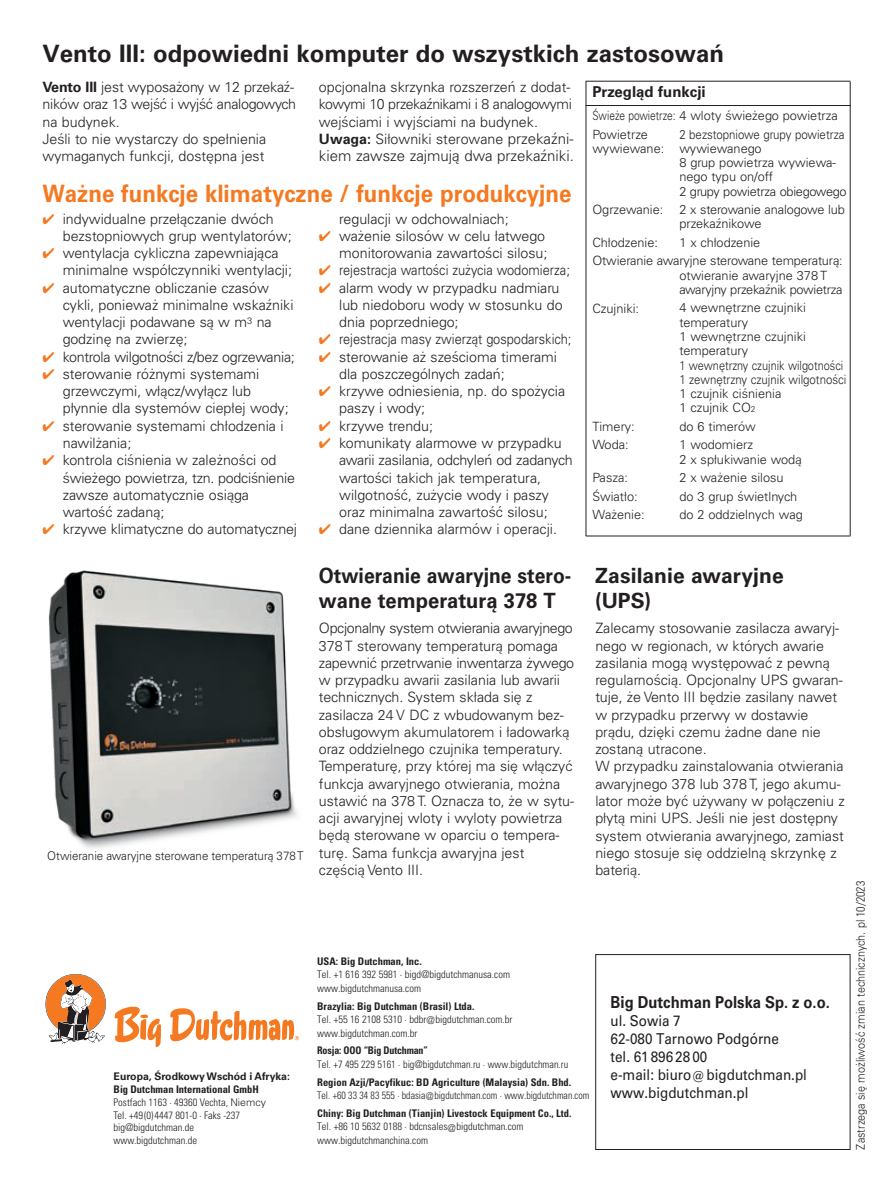
<style>
.page{position:relative;width:893px;height:1191px;background:#fff}
.page>*{position:absolute;margin:0;border:0;box-sizing:border-box;transform-origin:0 0}
.t1{font:700 24px "Univers CE";color:#231f20}
.t2{font:700 24px "Univers CE";color:#f47921;scale:.93 1}
.t3{font:700 21px/25.2px "Univers CE";color:#231f20;scale:.92 1}
.t4{font:700 21px/25.2px "Univers CE";color:#231f20}
.t5{font:700 16.5px "Univers CE";color:#231f20;scale:.9 1}
.t6{font:500 15px/18px "Univers CE";color:#231f20;scale:.9 1}
.t7{font:300 15px "Univers CE";color:#231f20}
.t8{font:700 15px "Univers CE";color:#231f20}
.t9{font:300 14.25px/17.2px "Univers CE";color:#231f20}
.t10{font:300 14.25px "Univers CE";color:#231f20;scale:.9 1}
.t11{font:300 14.25px "Univers CE";letter-spacing:-.02em;color:#231f20}
.t12{font:300 12.75px/14.2px "Univers CE";color:#231f20}
.t13{font:300 12.75px/14.2px "Univers CE";letter-spacing:-.02em;color:#231f20}
.t14{font:300 12.75px/18.5px "Univers CE";color:#231f20;scale:.8 1}
.t15{font:300 12.75px "Univers CE";color:#231f20;scale:.9 1}
.t16{font:300 12px "Univers CE";color:#231f20;scale:.9 1}
.t17{font:300 12px "Univers CE";color:#231f20;scale:.96 1}
.t18{font:300 condensed 10.5px/12.8px "Univers LT Std";color:#231f20}
.t19{font:700 condensed 10.5px "Univers LT Std";color:#231f20}
.t20{font:300 condensed 10.5px "Univers LT Std";color:#231f20;scale:.94 1}
.t21{font:700 10.5px "Univers CE";color:#231f20}
.t22{font:700 condensed 10.5px "Univers LT Std";color:#231f20;scale:.95 1}
.s1{font-weight:700}
.s2{font-size:15px}
.s3{color:#f47921}
.s4{font-size:8.25px}
.s5{font-family:"Univers CE";font-stretch:normal}
.s6{font-family:"Univers LT Std";font-stretch:condensed}
</style>
<div class="page">
<img style="left:48px;top:570px;width:249px;height:279px">
<hr style="left:586px;top:105px;width:264px;height:1px;background:#231f20">
<hr style="left:586px;top:535px;width:264px;height:1px;background:#231f20">
<hr style="left:586px;top:81px;width:264px;height:1px;background:#231f20">
<div style="left:595px;top:954px;width:255px;height:195px;border:1px solid #231f20"></div>
<svg style="left:115px;top:1006px;width:46px;height:41px"></svg>
<svg style="left:170px;top:1008px;width:129px;height:33px"></svg>
<svg style="left:46px;top:974px;width:60px;height:70px"></svg>
<hr style="left:586px;top:81px;width:1px;height:455px;background:#231f20">
<hr style="left:850px;top:82px;width:1px;height:453px;background:#231f20">
<h1 class="t1" style="left:43px;top:39px;width:683px">Vento III: odpowiedni komputer do wszystkich zastosowań</h1>
<p class="t9" style="left:43px;top:79px;width:255px"><span class="s1">Vento III</span> jest wyposażony w 12 przekaź&shy;ników oraz 13 wejść i wyjść analogowych na budynek.<br>Jeśli to nie wystarczy do spełnienia wymaganych funkcji, dostępna jest</p>
<p class="t9" style="left:319px;top:79px;width:256px">opcjonalna skrzynka rozszerzeń z dodat&shy;kowymi 10 przekaźnikami i 8 analogowymi wejściami i wyjściami na budynek.<br><span class="s1">Uwaga:</span> Siłowniki sterowane <span class="s2">przekaźni-</span></p>
<p class="t7" style="left:319px;top:147px;width:257px">kiem zawsze zajmują dwa przekaźniki.</p>
<h1 class="t2" style="left:43px;top:179px;width:570px">Ważne funkcje klimatyczne / funkcje produkcyjne</h1>
<p class="t9" style="left:63px;top:210px;width:230px;text-indent:-20px"><span class="s3">✔</span> indywidualne przełączanie dwóch bezstopniowych grup wentylatorów;</p>
<p class="t9" style="left:63px;top:245px;width:231px;text-indent:-20px"><span class="s3">✔</span> wentylacja cykliczna zapewniająca minimalne współczynniki wentylacji;</p>
<p class="t9" style="left:63px;top:279px;width:232px;text-indent:-20px"><span class="s3">✔</span> automatyczne obliczanie czasów cykli, ponieważ minimalne wskaźniki wentylacji podawane są w m<sup>3</sup> na godzinę na zwierzę;</p>
<p class="t11" style="left:43px;top:348px;width:254px"><span class="s3">✔</span> kontrola wilgotności z/bez ogrzewania;</p>
<p class="t9" style="left:63px;top:365px;width:227px;text-indent:-20px"><span class="s3">✔</span> sterowanie różnymi systemami grzewczymi, włącz/wyłącz lub płynnie dla systemów ciepłej wody;</p>
<p class="t9" style="left:63px;top:417px;width:222px;text-indent:-20px"><span class="s3">✔</span> sterowanie systemami chłodzenia i nawilżania;</p>
<p class="t9" style="left:63px;top:452px;width:234px;text-indent:-20px"><span class="s3">✔</span> kontrola ciśnienia w zależności od świeżego powietrza, tzn. podciśnienie zawsze automatycznie osiąga wartość zadaną;</p>
<p class="t9" style="left:43px;top:521px;width:256px"><span class="s3">✔</span> krzywe klimatyczne do automatycznej</p>
<p class="t9" style="left:339px;top:210px;width:171px">regulacji w odchowalniach;</p>
<p class="t9" style="left:319px;top:227px;width:230px;text-align:right"><span class="s3">✔</span> ważenie silosów w celu łatwego monitorowania zawartości silosu;</p>
<p class="t10" style="left:319px;top:262px;width:280px"><span class="s3">✔</span> rejestracja wartości zużycia wodomierza;</p>
<p class="t9" style="left:339px;top:279px;width:225px;text-indent:-20px"><span class="s3">✔</span> alarm wody w przypadku nadmiaru lub niedoboru wody w stosunku do dnia poprzedniego;</p>
<p class="t10" style="left:319px;top:331px;width:282px"><span class="s3">✔</span> rejestracja masy zwierząt gospodarskich;</p>
<p class="t9" style="left:339px;top:348px;width:219px;text-indent:-20px"><span class="s3">✔</span> sterowanie aż sześcioma timerami dla poszczególnych zadań;</p>
<p class="t9" style="left:339px;top:383px;width:228px;text-indent:-20px"><span class="s3">✔</span> krzywe odniesienia, np. do spożycia paszy i wody;</p>
<p class="t9" style="left:319px;top:417px;width:116px"><span class="s3">✔</span> krzywe trendu;</p>
<p class="t9" style="left:339px;top:434px;width:235px;text-indent:-20px"><span class="s3">✔</span> komunikaty alarmowe w przypadku awarii zasilania, odchyleń od zadanych wartości takich jak temperatura, wilgotność, zużycie wody i paszy oraz minimalna zawartość silosu;</p>
<p class="t9" style="left:319px;top:521px;width:240px"><span class="s3">✔</span> dane dziennika alarmów i operacji.</p>
<p class="t8" style="left:592px;top:83px;width:115px">Przegląd funkcji</p>
<p class="t14" style="left:592px;top:107px;width:308px">Świeże powietrze: 4 wloty świeżego powietrza<br>Powietrze</p>
<p class="t15" style="left:679px;top:127px;width:185px">2 bezstopniowe grupy powietrza</p>
<p class="t12" style="left:592px;top:141px;width:171px">wywiewane: wywiewanego</p>
<p class="t12" style="left:679px;top:156px;width:158px">8 grup powietrza wywiewa-</p>
<p class="t12" style="left:679px;top:170px;width:95px">nego typu on/off</p>
<p class="t13" style="left:679px;top:184px;width:169px">2 grupy powietrza obiegowego</p>
<p class="t12" style="left:592px;top:203px;width:73px">Ogrzewanie:</p>
<p class="t12" style="left:679px;top:203px;width:167px">2 x sterowanie analogowe lub przekaźnikowe</p>
<p class="t12" style="left:592px;top:235px;width:67px">Chłodzenie:</p>
<p class="t12" style="left:592px;top:233px;width:252px;line-height:18.5px;text-align:center">1 x chłodzenie<br>Otwieranie awaryjne sterowane temperaturą:</p>
<p class="t13" style="left:679px;top:268px;width:165px">otwieranie awaryjne 378 T awaryjny przekaźnik powietrza</p>
<p class="t12" style="left:592px;top:301px;width:48px">Czujniki:</p>
<p class="t12" style="left:679px;top:301px;width:169px">4 wewnętrzne czujniki temperatury<br>1 wewnętrzne czujniki temperatury<br>1 wewnętrzny czujnik wilgotności<br>1 zewnętrzny czujnik wilgotności<br>1 czujnik ciśnienia<br>1 czujnik CO<span class="s4">2</span></p>
<p class="t12" style="left:592px;top:419px;width:44px">Timery:</p>
<p class="t12" style="left:679px;top:419px;width:78px">do 6 timerów</p>
<p class="t12" style="left:592px;top:438px;width:38px">Woda:</p>
<p class="t12" style="left:679px;top:438px;width:124px">1 wodomierz<br>2 x spłukiwanie wodą</p>
<p class="t12" style="left:592px;top:470px;width:37px">Pasza:</p>
<p class="t12" style="left:679px;top:470px;width:106px">2 x ważenie silosu</p>
<p class="t12" style="left:592px;top:489px;width:47px">Światło:</p>
<p class="t12" style="left:679px;top:489px;width:119px">do 3 grup świetlnych</p>
<p class="t12" style="left:592px;top:507px;width:54px">Ważenie:</p>
<p class="t12" style="left:679px;top:507px;width:125px">do 2 oddzielnych wag</p>
<p class="t17" style="left:47px;top:849px;width:269px">Otwieranie awaryjne sterowane temperaturą 378 T</p>
<p class="t21" style="left:114px;top:1070px;width:178px">Europa, Środkowy Wschód i Afryka:</p>
<p class="t18" style="left:114px;top:1083px;width:154px"><span class="s1">Big Dutchman International GmbH<br></span>Postfach 1163 · 49360 Vechta, <span class="s5">Niemcy<br></span>Tel. +49(0)4447 801-0 · Faks -237 big@bigdutchman.de www.bigdutchman.de</p>
<h2 class="t3" style="left:319px;top:563px;width:276px">Otwieranie awaryjne stero&shy;wane temperaturą 378 T</h2>
<h2 class="t4" style="left:595px;top:563px;width:190px">Zasilanie awaryjne (UPS)</h2>
<p class="t9" style="left:319px;top:620px;width:257px">Opcjonalny system otwierania awaryjnego 378 T sterowany temperaturą pomaga zapewnić przetrwanie inwentarza żywego w przypadku awarii zasilania lub awarii technicznych. System składa się z zasilacza 24 V DC z wbudowanym bez&shy;obsługowym akumulatorem i ładowarką oraz oddzielnego czujnika temperatury.<br>Temperaturę, przy której ma się włączyć funkcja awaryjnego otwierania, można ustawić na 378 T. Oznacza to, że w sytu&shy;acji awaryjnej wloty i wyloty powietrza będą sterowane w oparciu o tempera&shy;turę. Sama funkcja awaryjna jest<br>częścią Vento III.</p>
<p class="t9" style="left:595px;top:620px;width:251px">Zalecamy stosowanie zasilacza awaryj&shy;nego w regionach, w których awarie zasilania mogą występować z pewną regularnością. Opcjonalny UPS gwaran&shy;tuje, że Vento III będzie zasilany nawet w przypadku przerwy w dostawie prądu, dzięki czemu żadne dane nie zostaną utracone.<br>W przypadku zainstalowania otwierania awaryjnego 378 lub 378 T, jego akumu&shy;lator może być używany w połączeniu z płytą mini UPS. Jeśli nie jest dostępny system otwierania awaryjnego, zamiast niego stosuje się oddzielną skrzynkę z baterią.</p>
<p class="t19" style="left:317px;top:954px;width:106px">USA: Big Dutchman, Inc.</p>
<p class="t18" style="left:317px;top:967px;width:194px;line-height:13.5px">Tel. +1 616 392 5981 · bigd@bigdutchmanusa.com www.bigdutchmanusa.com</p>
<p class="t19" style="left:317px;top:999px;width:159px">Brazylia: Big Dutchman (Brasil) Ltda.</p>
<p class="t18" style="left:317px;top:1012px;width:197px;line-height:13.5px">Tel. +55 16 2108 5310 · bdbr@bigdutchman.com.br www.bigdutchman.com.br</p>
<p class="t22" style="left:317px;top:1044px;width:118px">Rosja: OOO “Big Dutchman”</p>
<p class="t18" style="left:317px;top:1057px;width:253px">Tel. +7 495 229 5161 · big@bigdutchman.ru · www.bigdutchman.ru</p>
<p class="t19" style="left:317px;top:1075px;width:255px">Region Azji/Pacyfikuc: BD Agriculture (Malaysia) Sdn. Bhd.</p>
<p class="t20" style="left:317px;top:1089px;width:291px">Tel. +60 33 34 83 555 · bdasia@bigdutchman.com · www.bigdutchman.com</p>
<p class="t19" style="left:317px;top:1106px;width:256px">Chiny: Big Dutchman (Tianjin) Livestock Equipment Co., Ltd.</p>
<p class="t18" style="left:317px;top:1119px;width:208px;line-height:13.5px">Tel. +86 10 5632 0188 · bdcnsales@bigdutchman.com www.bigdutchmanchina.com</p>
<p class="t5" style="left:611px;top:992px;width:245px">Big Dutchman Polska Sp. z o.o.</p>
<p class="t6" style="left:611px;top:1012px;width:220px">ul. Sowia 7<br>62-080 Tarnowo Podgórne<br>tel. 61 896 28 00<br>e-mail: biuro@bigdutchman.pl www.bigdutchman.pl</p>
<p class="t16" style="left:854px;top:1149px;width:300px;rotate:-90deg">Zastrzega się możliwość zmian technicznych. pl <span class="s6">10/2023</span></p>
</div>
